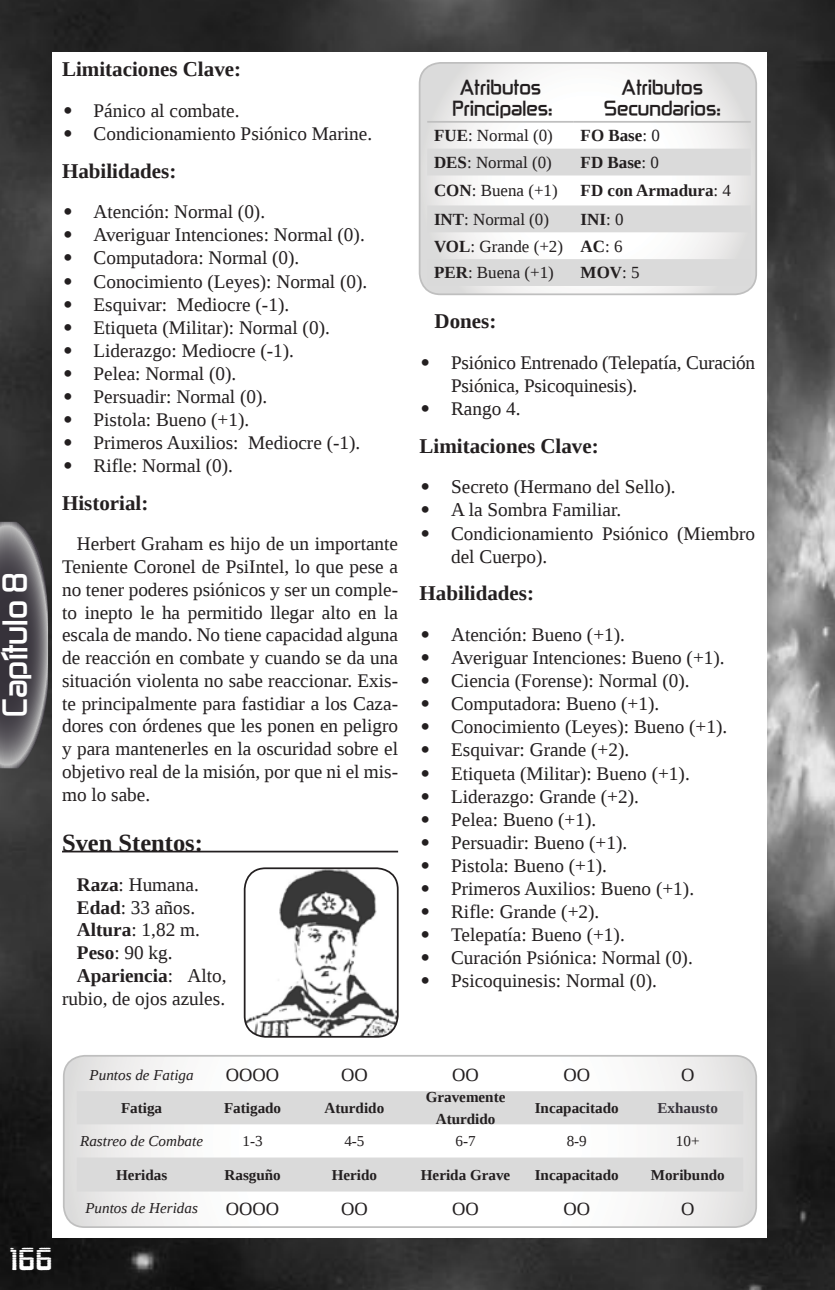
<style>
.page{position:relative;width:835px;height:1290px;background:#fff}
.page>*{position:absolute;margin:0;border:0;box-sizing:border-box;transform-origin:0 0}
.t1{font:700 28px "Zekton";color:#fff}
.t2{font:700 24.5px "Liberation Serif";color:#231f20}
.t3{font:24.5px "Zekton Dots";color:#fff}
.t4{font:700 21px "Liberation Serif";color:#231f20}
.t5{font:19.25px/22.8px "Liberation Serif";color:#231f20}
.t6{font:700 19.25px "Liberation Serif";color:#231f20}
.t7{font:18.55px "Liberation Serif";color:#231f20}
.t8{font:16.97px/26.8px "Liberation Serif";color:#231f20;text-align:justify}
.t9{font:700 16.97px/21.2px "Zekton";color:#231f20;text-align:center}
.t10{font:700 16.97px "Liberation Serif";color:#231f20}
.t11{font:700 15.05px/21.9px "Liberation Serif";color:#231f20;text-align:center}
.t12{font:italic 15.05px "Liberation Serif";color:#231f20}
.t13{font:15.05px "Liberation Serif";color:#231f20}
.t14{font:700 15.05px "Liberation Serif";color:#36323a}
.s1{font-family:"Palatino Linotype"}
.s2{font-weight:700}
.s3{font-weight:400}
</style>
<div class="page">
<img style="left:0;top:0;width:835px;height:1290px">
<div style="left:52px;top:52px;width:714px;height:1186px;background:#fff"></div>
<hr style="left:62px;top:851px;width:336px;height:1px;background:#231f20">
<svg style="left:420px;top:63px;width:336px;height:231px"></svg>
<div style="left:419px;top:62px;width:338px;height:233px;border:2px solid #bfbfbf;border-radius:21px"></div>
<svg style="left:427px;top:149px;width:324px;height:137px;fill:#dadada"></svg>
<hr style="left:427px;top:121px;width:147px;height:2px;background:#bfbfbf">
<hr style="left:574px;top:121px;width:177px;height:2px;background:#bfbfbf">
<svg style="left:64px;top:1056px;width:692px;height:171px"></svg>
<div style="left:63px;top:1055px;width:694px;height:173px;border:2px solid #bfbfbf;border-radius:21px"></div>
<svg style="left:77px;top:1091px;width:666px;height:100px;fill:#dadada"></svg>
<img style="left:245px;top:869px;width:151px;height:166px">
<div style="left:244px;top:867px;width:155px;height:171px;border:2px solid #231f20;border-radius:21px"></div>
<svg style="left:0;top:522px;width:48px;height:246px;background:#58565b"></svg>
<h1 class="t1" style="left:-6px;top:717px;width:146px;rotate:-90deg">Capítulo 8</h1>
<p class="t4" style="left:62px;top:55px;width:181px">Limitaciones Clave:</p>
<p class="t5" style="left:62px;top:99px;width:179px"><span class="s1">•</span> Pánico al combate.</p>
<p class="t5" style="left:62px;top:122px;width:312px"><span class="s1">•</span> Condicionamiento Psiónico Marine.</p>
<p class="t4" style="left:62px;top:156px;width:116px">Habilidades:</p>
<p class="t5" style="left:62px;top:200px;width:205px"><span class="s1">•</span> Atención: Normal (0).</p>
<p class="t5" style="left:62px;top:223px;width:304px"><span class="s1">•</span> Averiguar Intenciones: Normal (0).</p>
<p class="t5" style="left:62px;top:246px;width:239px"><span class="s1">•</span> Computadora: Normal (0).</p>
<p class="t5" style="left:62px;top:270px;width:307px"><span class="s1">•</span> Conocimiento (Leyes): Normal (0).</p>
<p class="t5" style="left:62px;top:293px;width:229px"><span class="s1">•</span> Esquivar: Mediocre (-1).</p>
<p class="t5" style="left:62px;top:316px;width:269px"><span class="s1">•</span> Etiqueta (Militar): Normal (0).</p>
<p class="t5" style="left:62px;top:339px;width:233px"><span class="s1">•</span> Liderazgo: Mediocre (-1).</p>
<p class="t5" style="left:62px;top:362px;width:176px"><span class="s1">•</span> Pelea: Normal (0).</p>
<p class="t5" style="left:62px;top:385px;width:207px"><span class="s1">•</span> Persuadir: Normal (0).</p>
<p class="t5" style="left:62px;top:408px;width:189px"><span class="s1">•</span> Pistola: Bueno (+1).</p>
<p class="t5" style="left:62px;top:431px;width:300px"><span class="s1">•</span> Primeros Auxilios: Mediocre (-1).</p>
<p class="t5" style="left:62px;top:454px;width:173px"><span class="s1">•</span> Rifle: Normal (0).</p>
<p class="t4" style="left:62px;top:489px;width:88px">Historial:</p>
<p class="t5" style="left:62px;top:532px;width:338px;text-align:justify;text-indent:15px">Herbert Graham es hijo de un importante Teniente Coronel de PsiIntel, lo que pese a no tener poderes psiónicos y ser un comple&shy;to inepto le ha permitido llegar alto en la escala de mando. No tiene capacidad alguna de reacción en combate y cuando se da una situación violenta no sabe reaccionar. Exis&shy;te principalmente para fastidiar a los Caza&shy;dores con órdenes que les ponen en peligro y para mantenerles en la oscuridad sobre el objetivo real de la misión, por que ni el mis&shy;mo lo sabe.</p>
<p class="t2" style="left:62px;top:826px;width:142px">Sven Stentos:</p>
<p class="t5" style="left:77px;top:873px;width:123px"><span class="s2">Raza</span>: Humana.</p>
<p class="t5" style="left:77px;top:896px;width:120px"><span class="s2">Edad</span>: 33 años.</p>
<p class="t5" style="left:77px;top:918px;width:124px"><span class="s2">Altura</span>: 1,82 m.</p>
<p class="t5" style="left:77px;top:941px;width:97px"><span class="s2">Peso</span>: 90 kg.</p>
<p class="t6" style="left:77px;top:962px;width:151px">Apariencia<span class="s3">: Alto,</span></p>
<p class="t5" style="left:62px;top:987px;width:165px">rubio, de ojos azules.</p>
<p class="t9" style="left:453px;top:76px;width:101px">Atributos<br>Principales:</p>
<p class="t9" style="left:604px;top:76px;width:118px">Atributos<br>Secundarios:</p>
<p class="t8" style="left:434px;top:122px;width:120px"><span class="s2">FUE</span>: Normal (0)</p>
<p class="t10" style="left:581px;top:124px;width:81px">FO Base<span class="s3">: 0</span></p>
<p class="t8" style="left:434px;top:149px;width:119px"><span class="s2">DES</span>: Normal (0)</p>
<p class="t10" style="left:581px;top:151px;width:80px">FD Base<span class="s3">: 0</span></p>
<p class="t8" style="left:434px;top:177px;width:125px"><span class="s2">CON</span>: Buena (+1)</p>
<p class="t10" style="left:581px;top:179px;width:152px">FD con Armadura<span class="s3">: 4</span></p>
<p class="t8" style="left:434px;top:206px;width:117px"><span class="s2">INT</span>: Normal (0)</p>
<p class="t8" style="left:434px;top:206px;width:191px;text-indent:147px"><span class="s2">INI</span>: 0<br><span class="s2">VOL</span>: Grande (+2) <span class="s2">AC</span>: 6<br><span class="s2">PER</span>: Buena (+1)</p>
<p class="t10" style="left:581px;top:261px;width:60px">MOV<span class="s3">: 5</span></p>
<p class="t4" style="left:434px;top:307px;width:63px">Dones:</p>
<p class="t5" style="left:451px;top:351px;width:306px;text-indent:-31px"><span class="s1">•</span> Psiónico Entrenado (Telepatía, Curación<br>Psiónica, Psicoquinesis).</p>
<p class="t5" style="left:420px;top:397px;width:103px"><span class="s1">•</span> Rango 4.</p>
<p class="t4" style="left:420px;top:431px;width:181px">Limitaciones Clave:</p>
<p class="t5" style="left:420px;top:475px;width:258px"><span class="s1">•</span> Secreto (Hermano del Sello).</p>
<p class="t5" style="left:420px;top:498px;width:203px"><span class="s1">•</span> A la Sombra Familiar.</p>
<p class="t5" style="left:451px;top:521px;width:305px;text-indent:-31px"><span class="s1">•</span> Condicionamiento Psiónico (Miembro del Cuerpo).</p>
<p class="t4" style="left:420px;top:579px;width:116px">Habilidades:</p>
<p class="t5" style="left:420px;top:623px;width:207px"><span class="s1">•</span> Atención: Bueno (+1).</p>
<p class="t5" style="left:420px;top:646px;width:307px"><span class="s1">•</span> Averiguar Intenciones: Bueno (+1).</p>
<p class="t5" style="left:420px;top:669px;width:271px"><span class="s1">•</span> Ciencia (Forense): Normal (0).</p>
<p class="t5" style="left:420px;top:692px;width:241px"><span class="s1">•</span> Computadora: Bueno (+1).</p>
<p class="t5" style="left:420px;top:715px;width:309px"><span class="s1">•</span> Conocimiento (Leyes): Bueno (+1).</p>
<p class="t5" style="left:420px;top:738px;width:211px"><span class="s1">•</span> Esquivar: Grande (+2).</p>
<p class="t5" style="left:420px;top:761px;width:272px"><span class="s1">•</span> Etiqueta (Militar): Bueno (+1).</p>
<p class="t5" style="left:420px;top:785px;width:221px"><span class="s1">•</span> Liderazgo: Grande (+2).</p>
<p class="t5" style="left:420px;top:808px;width:178px"><span class="s1">•</span> Pelea: Bueno (+1).</p>
<p class="t5" style="left:420px;top:831px;width:209px"><span class="s1">•</span> Persuadir: Bueno (+1).</p>
<p class="t5" style="left:420px;top:854px;width:189px"><span class="s1">•</span> Pistola: Bueno (+1).</p>
<p class="t5" style="left:420px;top:877px;width:276px"><span class="s1">•</span> Primeros Auxilios: Bueno (+1).</p>
<p class="t5" style="left:420px;top:900px;width:181px"><span class="s1">•</span> Rifle: Grande (+2).</p>
<p class="t5" style="left:420px;top:923px;width:207px"><span class="s1">•</span> Telepatía: Bueno (+1).</p>
<p class="t5" style="left:420px;top:946px;width:275px"><span class="s1">•</span> Curación Psiónica: Normal (0).</p>
<p class="t5" style="left:420px;top:969px;width:239px"><span class="s1">•</span> Psicoquinesis: Normal (0).</p>
<p class="t3" style="left:9px;top:1240px;width:45px">166</p>
<p class="t12" style="left:90px;top:1065px;width:106px">Puntos de Fatiga</p>
<p class="t7" style="left:226px;top:1063px;width:55px">OOOO</p>
<p class="t7" style="left:341px;top:1063px;width:28px">OO</p>
<p class="t7" style="left:452px;top:1063px;width:28px">OO</p>
<p class="t7" style="left:563px;top:1063px;width:28px">OO</p>
<p class="t7" style="left:681px;top:1063px;width:15px">O</p>
<p class="t11" style="left:121px;top:1096px;width:43px">Fatiga</p>
<p class="t11" style="left:224px;top:1096px;width:59px">Fatigado</p>
<p class="t11" style="left:324px;top:1096px;width:61px">Aturdido</p>
<p class="t11" style="left:426px;top:1086px;width:81px">Gravemente<br>Aturdido</p>
<p class="t11" style="left:535px;top:1096px;width:86px">Incapacitado</p>
<p class="t14" style="left:657px;top:1098px;width:62px">Exhausto</p>
<p class="t12" style="left:80px;top:1131px;width:124px">Rastreo de Combate</p>
<p class="t13" style="left:243px;top:1131px;width:22px">1-3</p>
<p class="t13" style="left:344px;top:1131px;width:22px">4-5</p>
<p class="t13" style="left:455px;top:1131px;width:22px">6-7</p>
<p class="t13" style="left:567px;top:1131px;width:22px">8-9</p>
<p class="t13" style="left:676px;top:1131px;width:25px">10+</p>
<p class="t11" style="left:116px;top:1163px;width:53px">Heridas</p>
<p class="t11" style="left:224px;top:1163px;width:58px">Rasguño</p>
<p class="t11" style="left:332px;top:1163px;width:47px">Herido</p>
<p class="t11" style="left:421px;top:1163px;width:91px">Herida Grave</p>
<p class="t11" style="left:535px;top:1163px;width:86px">Incapacitado</p>
<p class="t11" style="left:651px;top:1163px;width:75px">Moribundo</p>
<p class="t12" style="left:85px;top:1198px;width:114px">Puntos de Heridas</p>
<p class="t7" style="left:226px;top:1196px;width:55px">OOOO</p>
<p class="t7" style="left:341px;top:1196px;width:28px">OO</p>
<p class="t7" style="left:452px;top:1196px;width:28px">OO</p>
<p class="t7" style="left:563px;top:1196px;width:28px">OO</p>
<p class="t7" style="left:681px;top:1196px;width:15px">O</p>
</div>
